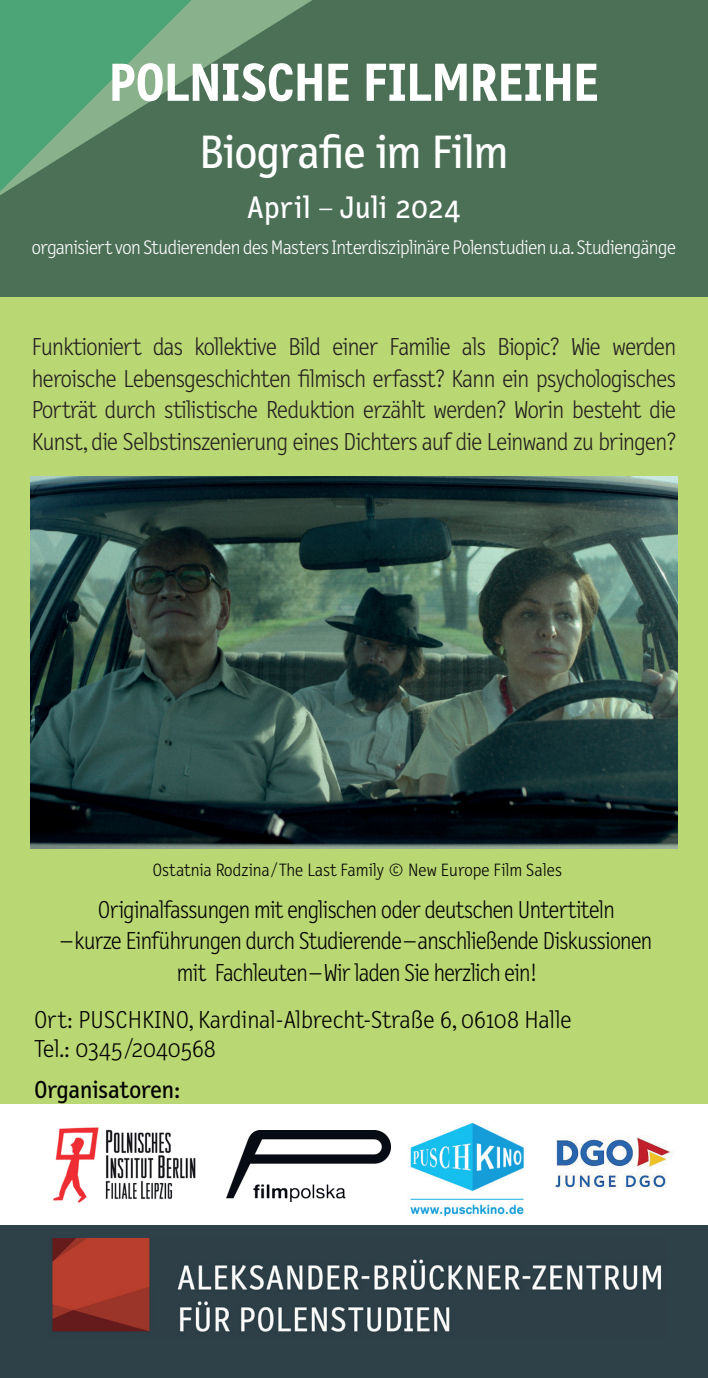
<style>
.page{position:relative;width:708px;height:1378px;background:#fff}
.page>*{position:absolute;margin:0;border:0;box-sizing:border-box;transform-origin:0 0}
.t1{font:700 54px "Letter Gothic Text Pro";letter-spacing:-.015em;color:#fff}
.t2{font:47.25px "Letter Gothic Text Pro";letter-spacing:-.01em;color:#fff}
.t3{font:31.5px "Letter Gothic Text Pro";letter-spacing:.02em;color:#fff}
.t4{font:300 24.75px/31.5px "Letter Gothic Text Pro";letter-spacing:-.025em;color:#231f20;text-align:justify}
.t5{font:300 24.75px "Letter Gothic Text Pro";letter-spacing:-.025em;color:#000001;scale:.94 1}
.t6{font:300 24.75px "Letter Gothic Text Pro";color:#000}
.t7{font:24.75px "Letter Gothic Text Pro";color:#000}
.t8{font:300 19.8px "Letter Gothic Text Pro";letter-spacing:-.025em;color:#fff}
.t9{font:300 18px "Letter Gothic Text Pro";color:#000}
.s1{font-weight:300;font-size:29.7px}
</style>
<div class="page">
<div style="left:0;top:0;width:708px;height:1234px;background:#b9d772"></div>
<div style="left:0;top:1223px;width:708px;height:155px;background:#2e4048"></div>
<div style="left:0;top:1104px;width:708px;height:120px;background:#fff"></div>
<img style="left:53px;top:1127px;width:143px;height:76px">
<img style="left:410px;top:1122px;width:114px;height:95px">
<img style="left:555px;top:1135px;width:119px;height:53px">
<img style="left:52px;top:1238px;width:609px;height:94px">
<img style="left:226px;top:1130px;width:164px;height:71px">
<div style="left:0;top:0;width:708px;height:296px;background:#4b7056"></div>
<svg style="left:0;top:0;width:312px;height:195px"></svg>
<svg style="left:0;top:0;width:192px;height:192px"></svg>
<img style="left:30px;top:477px;width:648px;height:371px">
<p class="t1" style="left:109px;top:50px;width:492px">POLNISCHE FILMREIHE</p>
<p class="t2" style="left:199px;top:125px;width:311px">Biografie im Film</p>
<p class="t3" style="left:247px;top:189px;width:215px">April <span class="s1">–</span> Juli 2024</p>
<p class="t8" style="left:32px;top:236px;width:646px">organisiert von Studierenden des Masters Interdisziplinäre Polenstudien u.a. Studiengänge</p>
<p class="t4" style="left:32px;top:331px;width:646px">Funktioniert das kollektive Bild einer Familie als Biopic? Wie werden</p>
<p class="t4" style="left:32px;top:363px;width:646px">heroische Lebensgeschichten filmisch erfasst? Kann ein psychologisches Porträt durch stilistische Reduktion erzählt werden? Worin besteht die Kunst, die Selbstinszenierung eines Dichters auf die Leinwand zu bringen?</p>
<p class="t9" style="left:153px;top:860px;width:411px">Ostatnia Rodzina / The Last Family © New Europe Film Sales</p>
<p class="t5" style="left:98px;top:895px;width:551px">Originalfassungen mit englischen oder deutschen Untertiteln</p>
<p class="t5" style="left:61px;top:927px;width:631px">– kurze Einführungen durch Studierende – anschließende Diskussionen</p>
<p class="t5" style="left:177px;top:958px;width:384px">mit Fachleuten – Wir laden Sie herzlich ein!</p>
<p class="t6" style="left:34px;top:1005px;width:539px">Ort: PUSCHKINO, Kardinal-Albrecht-Straße 6, 06108 Halle</p>
<p class="t6" style="left:34px;top:1034px;width:183px">Tel.: 0345 /2040568</p>
<p class="t7" style="left:34px;top:1075px;width:148px">Organisatoren:</p>
</div>
